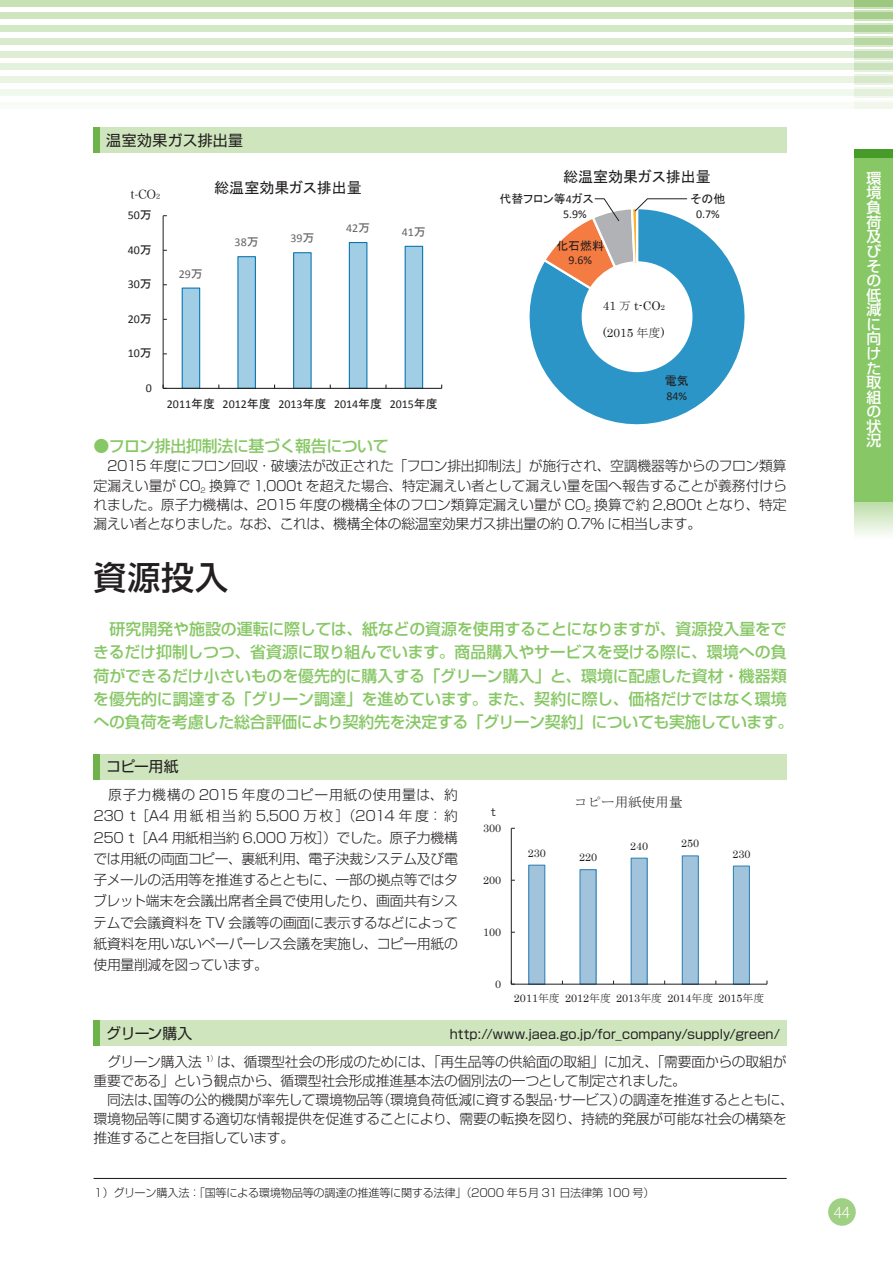
<style>
.page{position:relative;width:893px;height:1263px;background:#fff}
.page>*{position:absolute;margin:0;border:0;box-sizing:border-box;transform-origin:0 0}
.t1{font:500 33px "Shin Go Pro";color:#231f20}
.t2{font:500 15.9px/23.4px "Shin Go Pro";letter-spacing:-.015em;color:#87c765}
.t3{font:15px "MS P Gothic";color:#231f20}
.t4{font:14.85px "Shin Go Pro";letter-spacing:.015em;color:#231f20}
.t5{font:500 14.85px/14.5px "Shin Go Pro";color:#fff;text-align:justify}
.t6{font:300 14.85px "Koz Go Std";color:#fff}
.t7{font:300 13.8px/21.3px "Shin Go Pro";letter-spacing:-.02em;color:#231f20;text-align:justify}
.t8{font:13.65px "MS Mincho";color:#231f20}
.t9{font:12.75px "Shin Go Pro";letter-spacing:.01em;color:#231f20}
.t10{font:12.15px "Hira Min Pro W3";color:#231f20}
.t11{font:12px "Calibri";color:#231f20}
.t12{font:12px "MS P Gothic";color:#231f20}
.t13{font:12px "Century";color:#231f20}
.t14{font:12px "Calibri";color:#636366}
.t15{font:300 11.1px "Shin Go Pro";letter-spacing:-.025em;color:#231f20}
.t16{font:10.8px "Century";color:#231f20}
.t17{font:10.8px "MS Gothic";color:#231f20}
.s1{font-size:6.9px}
.s2{font-family:"MS P Gothic"}
.s3{font-family:"Calibri"}
.s4{font-family:"MS Mincho"}
.s5{font-size:7.5px}
</style>
<div class="page">
<div style="left:0;top:0;width:893px;height:6px;background:#c8e2b5"></div>
<div style="left:0;top:13px;width:893px;height:6px;background:#cee5bd"></div>
<div style="left:0;top:26px;width:893px;height:6px;background:#d3e8c5"></div>
<div style="left:0;top:38px;width:893px;height:7px;background:#d9ebcc"></div>
<div style="left:0;top:51px;width:893px;height:6px;background:#deedd4"></div>
<div style="left:0;top:64px;width:893px;height:6px;background:#e4f1dc"></div>
<div style="left:0;top:77px;width:893px;height:6px;background:#ebf4e4"></div>
<div style="left:0;top:102px;width:893px;height:6px;background:#f8fbf6"></div>
<div style="left:0;top:89px;width:893px;height:7px;background:#f1f8ed"></div>
<svg style="left:855px;top:0;width:38px;height:9px"></svg>
<svg style="left:855px;top:11px;width:38px;height:10px"></svg>
<svg style="left:855px;top:49px;width:38px;height:11px"></svg>
<svg style="left:855px;top:62px;width:38px;height:10px"></svg>
<div style="left:855px;top:100px;width:38px;height:8px;background:#f1f7ed"></div>
<svg style="left:855px;top:23px;width:38px;height:11px"></svg>
<svg style="left:855px;top:36px;width:38px;height:11px"></svg>
<svg style="left:855px;top:74px;width:38px;height:11px"></svg>
<svg style="left:855px;top:87px;width:38px;height:11px"></svg>
<svg style="left:855px;top:502px;width:38px;height:33px"></svg>
<div style="left:855px;top:149px;width:38px;height:353px;background:#87c765"></div>
<div style="left:855px;top:149px;width:38px;height:8px;background:#479b28"></div>
<div style="left:94px;top:754px;width:693px;height:25px;background:#cee5bd"></div>
<div style="left:94px;top:754px;width:6px;height:25px;background:#6db24a"></div>
<div style="left:94px;top:1020px;width:693px;height:26px;background:#cee5bd"></div>
<div style="left:94px;top:1020px;width:6px;height:26px;background:#6db24a"></div>
<div style="left:182px;top:288px;width:18px;height:100px;background:#a1cde5"></div>
<div style="left:182px;top:288px;width:18px;height:101px;border:1px solid #0875ae"></div>
<div style="left:238px;top:257px;width:17px;height:131px;background:#a1cde5"></div>
<div style="left:237px;top:256px;width:19px;height:133px;border:1px solid #0875ae"></div>
<div style="left:294px;top:253px;width:17px;height:135px;background:#a1cde5"></div>
<div style="left:293px;top:252px;width:19px;height:137px;border:1px solid #0875ae"></div>
<div style="left:349px;top:243px;width:18px;height:145px;background:#a1cde5"></div>
<div style="left:349px;top:242px;width:18px;height:147px;border:1px solid #0875ae"></div>
<div style="left:405px;top:246px;width:18px;height:142px;background:#a1cde5"></div>
<div style="left:405px;top:246px;width:18px;height:143px;border:1px solid #0875ae"></div>
<hr style="left:163px;top:216px;width:1px;height:172px;background:#231f20">
<hr style="left:163px;top:388px;width:279px;height:1px;background:#231f20">
<div style="left:94px;top:128px;width:693px;height:25px;background:#cee5bd"></div>
<div style="left:94px;top:128px;width:6px;height:25px;background:#6db24a"></div>
<div style="left:529px;top:865px;width:16px;height:119px;background:#a2c3dc"></div>
<div style="left:528px;top:865px;width:17px;height:120px;border:1px solid #2d7fb4"></div>
<div style="left:580px;top:870px;width:16px;height:114px;background:#a2c3dc"></div>
<div style="left:579px;top:869px;width:17px;height:116px;border:1px solid #2d7fb4"></div>
<div style="left:631px;top:858px;width:16px;height:126px;background:#a2c3dc"></div>
<div style="left:631px;top:858px;width:17px;height:127px;border:1px solid #2d7fb4"></div>
<div style="left:682px;top:856px;width:16px;height:128px;background:#a2c3dc"></div>
<div style="left:682px;top:855px;width:17px;height:130px;border:1px solid #2d7fb4"></div>
<div style="left:733px;top:866px;width:16px;height:118px;background:#a2c3dc"></div>
<div style="left:733px;top:865px;width:17px;height:120px;border:1px solid #2d7fb4"></div>
<hr style="left:511px;top:828px;width:1px;height:156px;background:#231f20">
<hr style="left:511px;top:984px;width:256px;height:1px;background:#231f20">
<svg style="left:529px;top:221px;width:216px;height:204px"></svg>
<svg style="left:541px;top:198px;width:146px;height:93px"></svg>
<hr style="left:94px;top:1178px;width:693px;height:1px;background:#231f20">
<div style="left:828px;top:1198px;width:28px;height:28px;background:#a0d083;border-radius:50%"></div>
<p class="t4" style="left:106px;top:128px;width:138px">温室効果ガス排出量</p>
<p class="t10" style="left:130px;top:184px;width:31px">t-CO<span class="s1">2</span></p>
<p class="t11" style="left:128px;top:208px;width:26px">50<span class="s2">万</span></p>
<p class="t11" style="left:128px;top:242px;width:26px">40<span class="s2">万</span></p>
<p class="t11" style="left:128px;top:277px;width:26px">30<span class="s2">万</span></p>
<p class="t11" style="left:128px;top:311px;width:26px">20<span class="s2">万</span></p>
<p class="t11" style="left:128px;top:346px;width:26px">10<span class="s2">万</span></p>
<p class="t11" style="left:146px;top:380px;width:8px">0</p>
<p class="t14" style="left:179px;top:266px;width:26px">29<span class="s2">万</span></p>
<p class="t3" style="left:214px;top:180px;width:149px">総温室効果ガス排出量</p>
<p class="t14" style="left:235px;top:235px;width:26px">38<span class="s2">万</span></p>
<p class="t14" style="left:290px;top:231px;width:26px">39<span class="s2">万</span></p>
<p class="t14" style="left:346px;top:221px;width:26px">42<span class="s2">万</span></p>
<p class="t14" style="left:402px;top:225px;width:26px">41<span class="s2">万</span></p>
<p class="t11" style="left:167px;top:397px;width:272px">2011<span class="s2">年度</span> 2012<span class="s2">年度</span> 2013<span class="s2">年度</span> 2014<span class="s2">年度</span> 2015<span class="s2">年度</span></p>
<p class="t3" style="left:564px;top:163px;width:149px">総温室効果ガス排出量</p>
<p class="t3" style="left:563px;top:169px;width:149px">総温室効果ガス排出量</p>
<p class="t12" style="left:518px;top:185px;width:96px">代替フロン等<span class="s3">4</span>ガス</p>
<p class="t12" style="left:499px;top:193px;width:96px">代替フロン等<span class="s3">4</span>ガス</p>
<p class="t11" style="left:563px;top:207px;width:25px">5.9%</p>
<p class="t12" style="left:690px;top:193px;width:37px">その他</p>
<p class="t11" style="left:696px;top:207px;width:25px">0.7%</p>
<p class="t11" style="left:700px;top:197px;width:25px">0.7%</p>
<p class="t12" style="left:556px;top:239px;width:49px">化石燃料</p>
<p class="t11" style="left:568px;top:253px;width:25px">9.6%</p>
<p class="t11" style="left:569px;top:241px;width:25px">9.6%</p>
<p class="t13" style="left:603px;top:295px;width:64px">41 <span class="s4">万</span> t-CO<span class="s5">2</span></p>
<p class="t13" style="left:603px;top:322px;width:63px">(2015 <span class="s4">年度</span>)</p>
<p class="t12" style="left:665px;top:374px;width:25px">電気</p>
<p class="t11" style="left:666px;top:388px;width:22px">84%</p>
<p class="t11" style="left:667px;top:377px;width:22px">84%</p>
<p class="t2" style="left:93px;top:432px;width:297px">●フロン排出抑制法に基づく報告について</p>
<p class="t7" style="left:93px;top:455px;width:695px;line-height:19.2px">　2015 年度にフロン回収・破壊法が改正された「フロン排出抑制法」が施行され、空調機器等からのフロン類算定漏えい量が CO<sub>2</sub> 換算で 1,000t を超えた場合、特定漏えい者として漏えい量を国へ報告することが義務付けられました。原子力機構は、2015 年度の機構全体のフロン類算定漏えい量が CO<sub>2</sub> 換算で約 2,800t となり、特定漏えい者となりました。なお、これは、機構全体の総温室効果ガス排出量の約 0.7% に相当します。</p>
<h1 class="t1" style="left:94px;top:551px;width:136px">資源投入</h1>
<p class="t2" style="left:93px;top:615px;width:702px">　研究開発や施設の運転に際しては、紙などの資源を使用することになりますが、資源投入量をできるだけ抑制しつつ、省資源に取り組んでいます。商品購入やサービスを受ける際に、環境への負荷ができるだけ小さいものを優先的に購入する「グリーン購入」と、環境に配慮した資材・機器類を優先的に調達する「グリーン調達」を進めています。また、契約に際し、価格だけではなく環境への負荷を考慮した総合評価により契約先を決定する「グリーン契約」についても実施しています。</p>
<p class="t4" style="left:106px;top:754px;width:74px">コピー用紙</p>
<p class="t7" style="left:93px;top:782px;width:366px">　原子力機構の 2015 年度のコピー用紙の使用量は、約230 t［A4 用紙相当約 5,500 万枚］（2014 年度：約250 t［A4 用紙相当約 6,000 万枚］）でした。原子力機構では用紙の両面コピー、裏紙利用、電子決裁システム及び電子メールの活用等を推進するとともに、一部の拠点等ではタブレット端末を会議出席者全員で使用したり、画面共有システムで会議資料を TV 会議等の画面に表示するなどによって紙資料を用いないペーパーレス会議を実施し、コピー用紙の使用量削減を図っています。</p>
<p class="t17" style="left:491px;top:807px;width:7px">t</p>
<p class="t16" style="left:483px;top:819px;width:20px">300</p>
<p class="t16" style="left:483px;top:871px;width:20px">200</p>
<p class="t16" style="left:483px;top:923px;width:20px">100</p>
<p class="t16" style="left:528px;top:844px;width:20px">230</p>
<p class="t8" style="left:574px;top:796px;width:110px">コピー用紙使用量</p>
<p class="t16" style="left:579px;top:848px;width:20px">220</p>
<p class="t16" style="left:630px;top:837px;width:20px">240</p>
<p class="t16" style="left:681px;top:834px;width:20px">250</p>
<p class="t16" style="left:732px;top:845px;width:20px">230</p>
<p class="t16" style="left:495px;top:975px;width:8px">0</p>
<p class="t16" style="left:514px;top:989px;width:252px">2011<span class="s4">年度</span> 2012<span class="s4">年度</span> 2013<span class="s4">年度</span> 2014<span class="s4">年度</span> 2015<span class="s4">年度</span></p>
<p class="t4" style="left:106px;top:1021px;width:88px">グリーン購入</p>
<p class="t9" style="left:450px;top:1024px;width:332px">http://www.jaea.go.jp/for_company/supply/green/</p>
<p class="t7" style="left:93px;top:1050px;width:702px;line-height:19.2px;text-align:left">　グリーン購入法 ¹<sup>）</sup>は、循環型社会の形成のためには、「再生品等の供給面の取組」に加え、「需要面からの取組が重要である」という観点から、循環型社会形成推進基本法の個別法の一つとして制定されました。<br>　同法は、国等の公的機関が率先して環境物品等（環境負荷低減に資する製品・サービス）の調達を推進するとともに、環境物品等に関する適切な情報提供を促進することにより、需要の転換を図り、持続的発展が可能な社会の構築を推進することを目指しています。</p>
<p class="t15" style="left:93px;top:1183px;width:563px">１）グリーン購入法：「国等による環境物品等の調達の推進等に関する法律」（2000 年５月 31 日法律第 100 号）</p>
<p class="t5" style="left:866px;top:169px;width:16px">環境負荷及びその低減に向けた取組の状況</p>
<p class="t6" style="left:834px;top:1203px;width:18px">44</p>
</div>
